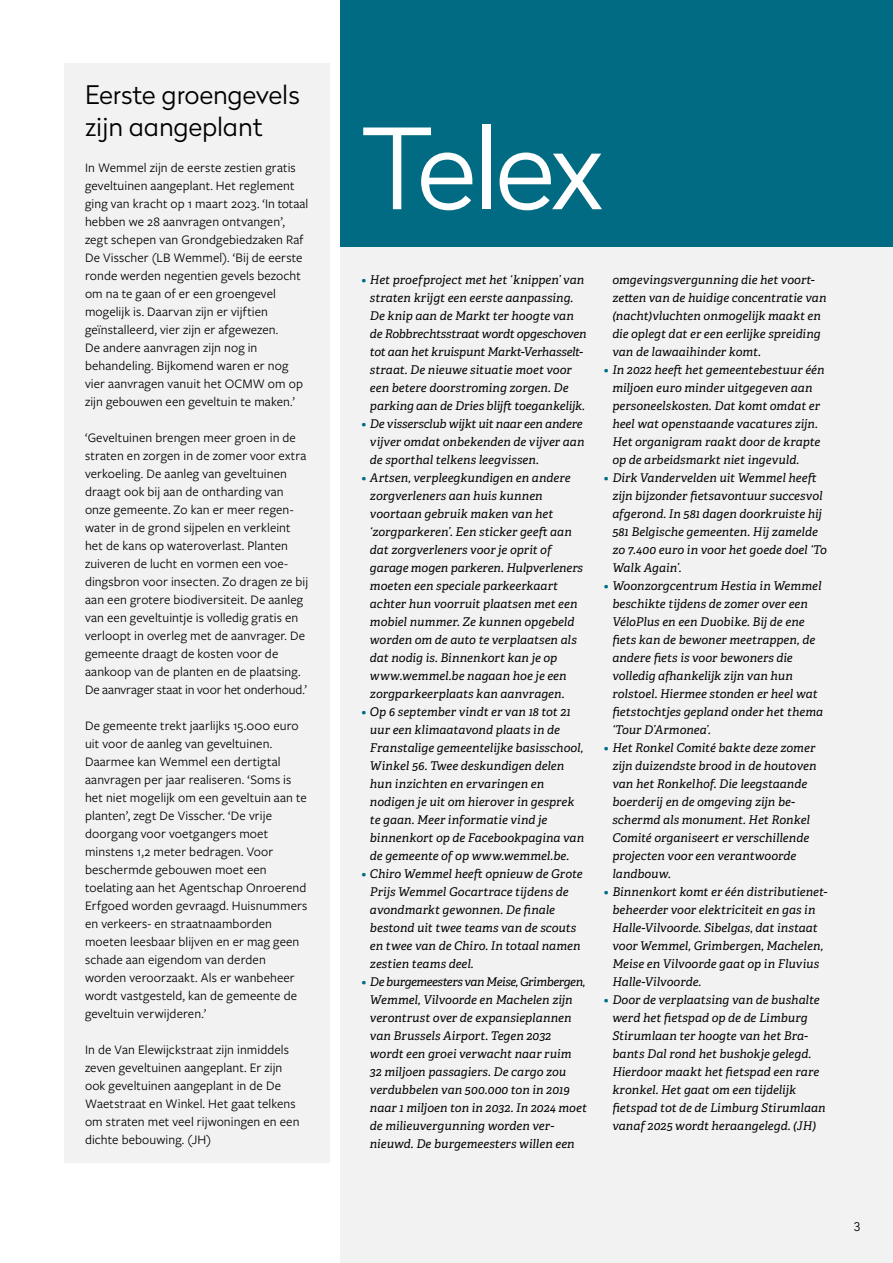
<style>
.page{position:relative;width:893px;height:1263px;background:#fff}
.page>*{position:absolute;margin:0;border:0;box-sizing:border-box;transform-origin:0 0}
.t1{font:300 111.15px "Radikal";letter-spacing:-.035em;color:#fff}
.t2{font:300 25.5px/31.5px "Radikal";color:#000}
.t3{font:13.5px/18px "Freight Sans Pro";letter-spacing:.01em;color:#000}
.t4{font:italic 12px/18px "Adelle";letter-spacing:.005em;color:#000}
.t5{font:300 12px "Radikal";color:#000}
.s1{font-weight:700;font-style:normal;color:#006b82}
</style>
<div class="page">
<div style="left:340px;top:247px;width:553px;height:1016px;background:#f2f2f2"></div>
<div style="left:340px;top:0;width:553px;height:247px;background:#006b82"></div>
<div style="left:64px;top:64px;width:266px;height:1099px;background:#f2f2f2"></div>
<h2 class="t2" style="left:85px;top:78px;width:216px">Eerste groengevels zijn aangeplant</h2>
<p class="t3" style="left:85px;top:158px;width:225px">In Wemmel zijn de eerste zestien gratis geveltuinen aangeplant. Het reglement ging van kracht op 1 maart 2023. ‘In totaal hebben we 28 aanvragen ontvangen’, zegt schepen van Grondgebiedzaken Raf De Visscher (LB Wemmel). ‘Bij de eerste ronde werden negentien gevels bezocht om na te gaan of er een groengevel mogelijk is. Daarvan zijn er vijftien geïnstalleerd, vier zijn er afgewezen.<br>De andere aanvragen zijn nog in behandeling. Bijkomend waren er nog vier aanvragen vanuit het OCMW om op zijn gebouwen een geveltuin te maken.’</p>
<p class="t3" style="left:85px;top:428px;width:225px">‘Geveltuinen brengen meer groen in de straten en zorgen in de zomer voor extra verkoeling. De aanleg van geveltuinen draagt ook bij aan de ontharding van onze gemeente. Zo kan er meer regen&shy;water in de grond sijpelen en verkleint het de kans op wateroverlast. Planten zuiveren de lucht en vormen een voe&shy;dingsbron voor insecten. Zo dragen ze bij aan een grotere biodiversiteit. De aanleg van een geveltuintje is volledig gratis en verloopt in overleg met de aanvrager. De gemeente draagt de kosten voor de aankoop van de planten en de plaatsing.<br>De aanvrager staat in voor het onderhoud.’</p>
<p class="t3" style="left:85px;top:716px;width:224px">De gemeente trekt jaarlijks 15.000 euro uit voor de aanleg van geveltuinen.<br>Daarmee kan Wemmel een dertigtal aanvragen per jaar realiseren. ‘Soms is het niet mogelijk om een geveltuin aan te planten’, zegt De Visscher. ‘De vrije doorgang voor voetgangers moet minstens 1,2 meter bedragen. Voor beschermde gebouwen moet een toelating aan het Agentschap Onroerend Erfgoed worden gevraagd. Huisnummers en verkeers- en straatnaamborden moeten leesbaar blijven en er mag geen schade aan eigendom van derden worden veroorzaakt. Als er wanbeheer wordt vastgesteld, kan de gemeente de geveltuin verwijderen.’</p>
<p class="t3" style="left:85px;top:1040px;width:216px">In de Van Elewijckstraat zijn inmiddels zeven geveltuinen aangeplant. Er zijn ook geveltuinen aangeplant in de De Waetstraat en Winkel. Het gaat telkens om straten met veel rijwoningen en een dichte bebouwing. (JH)</p>
<h1 class="t1" style="left:361px;top:91px;width:244px">Telex</h1>
<p class="t4" style="left:370px;top:271px;width:218px;text-indent:-9px"><span class="s1">•</span> Het proefproject met het ‘knippen’ van straten krijgt een eerste aanpassing.<br>De knip aan de Markt ter hoogte van de Robbrechtsstraat wordt opgeschoven tot aan het kruispunt Markt-Verhasselt&shy;straat. De nieuwe situatie moet voor een betere doorstroming zorgen. De parking aan de Dries blijft toegankelijk.</p>
<p class="t4" style="left:370px;top:415px;width:216px;text-indent:-9px"><span class="s1">•</span> De vissersclub wijkt uit naar een andere vijver omdat onbekenden de vijver aan de sporthal telkens leegvissen.</p>
<p class="t4" style="left:370px;top:469px;width:215px;text-indent:-9px"><span class="s1">•</span> Artsen, verpleegkundigen en andere zorgverleners aan huis kunnen voortaan gebruik maken van het ‘zorgparkeren’. Een sticker geeft aan dat zorgverleners voor je oprit of garage mogen parkeren. Hulpverleners moeten een speciale parkeerkaart achter hun voorruit plaatsen met een mobiel nummer. Ze kunnen opgebeld worden om de auto te verplaatsen als dat nodig is. Binnenkort kan je op www.wemmel.be nagaan hoe je een zorgparkeerplaats kan aanvragen.</p>
<p class="t4" style="left:370px;top:703px;width:216px;text-indent:-9px"><span class="s1">•</span> Op 6 september vindt er van 18 tot 21 uur een klimaatavond plaats in de Franstalige gemeentelijke basisschool, Winkel 56. Twee deskundigen delen hun inzichten en ervaringen en nodigen je uit om hierover in gesprek te gaan. Meer informatie vind je binnenkort op de Facebookpagina van de gemeente of op www.wemmel.be.</p>
<p class="t4" style="left:370px;top:865px;width:214px;text-indent:-9px"><span class="s1">•</span> Chiro Wemmel heeft opnieuw de Grote<br>Prijs Wemmel Gocartrace tijdens de avondmarkt gewonnen. De finale bestond uit twee teams van de scouts en twee van de Chiro. In totaal namen zestien teams deel.</p>
<p class="t4" style="left:370px;top:973px;width:218px;text-indent:-9px"><span class="s1">•</span> De burgemeesters van Meise, Grimbergen, Wemmel, Vilvoorde en Machelen zijn verontrust over de expansieplannen van Brussels Airport. Tegen 2032 wordt een groei verwacht naar ruim<br>32 miljoen passagiers. De cargo zou verdubbelen van 500.000 ton in 2019 naar 1 miljoen ton in 2032. In 2024 moet de milieuvergunning worden ver&shy;nieuwd. De burgemeesters willen een</p>
<p class="t4" style="left:612px;top:271px;width:216px">omgevingsvergunning die het voort&shy;zetten van de huidige concentratie van (nacht)vluchten onmogelijk maakt en die oplegt dat er een eerlijke spreiding van de lawaaihinder komt.</p>
<p class="t4" style="left:612px;top:361px;width:214px;text-indent:-9px"><span class="s1">•</span> In 2022 heeft het gemeentebestuur één miljoen euro minder uitgegeven aan personeelskosten. Dat komt omdat er heel wat openstaande vacatures zijn.<br>Het organigram raakt door de krapte op de arbeidsmarkt niet ingevuld.</p>
<p class="t4" style="left:612px;top:469px;width:216px;text-indent:-9px"><span class="s1">•</span> Dirk Vandervelden uit Wemmel heeft zijn bijzonder fietsavontuur succesvol afgerond. In 581 dagen doorkruiste hij 581 Belgische gemeenten. Hij zamelde zo 7.400 euro in voor het goede doel ‘To Walk Again’.</p>
<p class="t4" style="left:612px;top:577px;width:212px;text-indent:-9px"><span class="s1">•</span> Woonzorgcentrum Hestia in Wemmel beschikte tijdens de zomer over een VéloPlus en een Duobike. Bij de ene fiets kan de bewoner meetrappen, de andere fiets is voor bewoners die volledig afhankelijk zijn van hun rolstoel. Hiermee stonden er heel wat fietstochtjes gepland onder het thema ‘Tour D’Armonea’.</p>
<p class="t4" style="left:612px;top:739px;width:206px;text-indent:-9px"><span class="s1">•</span> Het Ronkel Comité bakte deze zomer zijn duizendste brood in de houtoven van het Ronkelhof. Die leegstaande boerderij en de omgeving zijn be&shy;schermd als monument. Het Ronkel<br>Comité organiseert er verschillende projecten voor een verantwoorde landbouw.</p>
<p class="t4" style="left:612px;top:883px;width:216px;text-indent:-9px"><span class="s1">•</span> Binnenkort komt er één distributienet&shy;beheerder voor elektriciteit en gas in Halle-Vilvoorde. Sibelgas, dat instaat voor Wemmel, Grimbergen, Machelen, Meise en Vilvoorde gaat op in Fluvius Halle-Vilvoorde.</p>
<p class="t4" style="left:612px;top:991px;width:215px;text-indent:-9px"><span class="s1">•</span> Door de verplaatsing van de bushalte werd het fietspad op de de Limburg Stirumlaan ter hoogte van het Bra&shy;bants Dal rond het bushokje gelegd.<br>Hierdoor maakt het fietspad een rare kronkel. Het gaat om een tijdelijk fietspad tot de de Limburg Stirumlaan vanaf 2025 wordt heraangelegd. (JH)</p>
<p class="t5" style="left:854px;top:1218px;width:8px">3</p>
</div>
